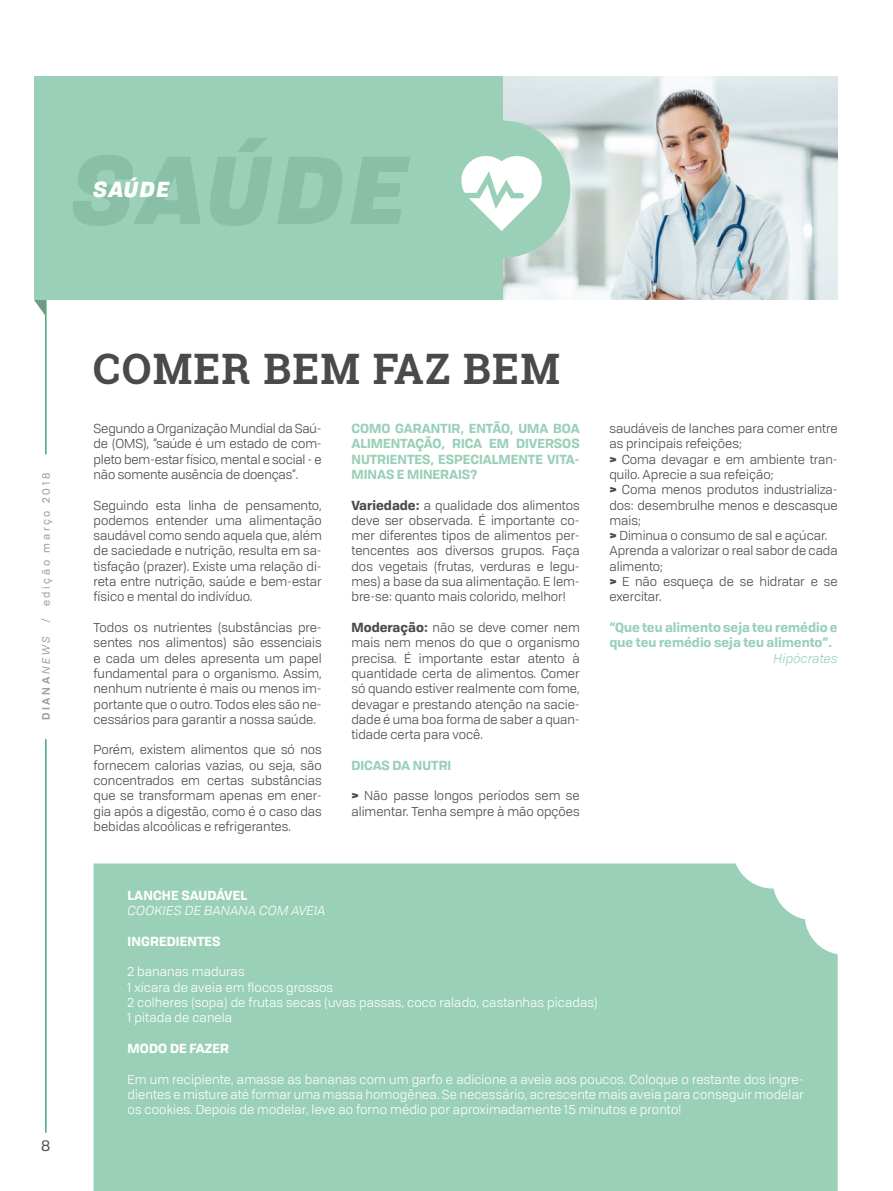
<style>
.page{position:relative;width:893px;height:1191px;background:#fff}
.page>*{position:absolute;margin:0;border:0;box-sizing:border-box;transform-origin:0 0}
.t1{font:700 42px "Roboto Slab";letter-spacing:.03em;color:#4a4a49}
.t2{font:italic 900 21px "Tofino Pro Personal";letter-spacing:.045em;color:#fff}
.t3{font:15px "Tofino Pro Personal";color:#575756}
.t4{font:12.75px/15.3px "Tofino Pro Personal";color:#4a4a49;text-align:justify}
.t5{font:12.75px/15.3px "Tofino Pro Personal";letter-spacing:.01em;color:#fff}
.t6{font:700 12.75px/15.3px "Tofino Pro Personal";color:#9ad0b8;text-align:justify}
.t7{font:700 12.75px "Tofino Pro Personal";letter-spacing:.01em;color:#fff}
.t8{font:italic 12.75px "Tofino Pro Personal";letter-spacing:.01em;color:#fff}
.t9{font:italic 12.75px "Tofino Pro Personal";color:#9ad0b8}
.t10{font:10.5px "Tofino Pro Personal";letter-spacing:.25em;color:#9d9d9c}
.s1{font-weight:600}
.s2{font-style:italic}
.s3{font-weight:700}
.s4{font-weight:900}
</style>
<div class="page">
<hr style="left:45px;top:739px;width:1px;height:393px;background:#078a47">
<hr style="left:45px;top:77px;width:1px;height:377px;background:#078a47">
<svg style="left:34px;top:300px;width:11px;height:15px"></svg>
<div style="left:34px;top:77px;width:469px;height:223px;background:#9ad0b8"></div>
<div style="left:94px;top:863px;width:744px;height:328px;background:#9ad0b8"></div>
<img style="left:503px;top:77px;width:335px;height:223px">
<div style="left:433px;top:121px;width:137px;height:137px;background:#9ad0b8;border-radius:50%"></div>
<svg style="left:461px;top:156px;width:81px;height:75px"></svg>
<h2 class="t2" style="left:93px;top:171px;width:78px">SAÚDE</h2>
<p class="t10" style="left:38px;top:720px;width:249px;rotate:-90deg"><span class="s1">DIANA</span><span class="s2">NEWS</span> / edição março 2018</p>
<p class="t3" style="left:41px;top:1134px;width:11px">8</p>
<h1 class="t1" style="left:93px;top:339px;width:468px">COMER BEM FAZ BEM</h1>
<p class="t4" style="left:94px;top:420px;width:230px">Segundo a Organização Mundial da Saú&shy;de (OMS), “saúde é um estado de com&shy;pleto bem-estar físico, mental e social - e não somente ausência de doenças”.</p>
<p class="t4" style="left:94px;top:496px;width:230px">Seguindo esta linha de pensamento, podemos entender uma alimentação saudável como sendo aquela que, além de saciedade e nutrição, resulta em sa&shy;tisfação (prazer). Existe uma relação di&shy;reta entre nutrição, saúde e bem-estar físico e mental do indivíduo.</p>
<p class="t4" style="left:94px;top:619px;width:230px">Todos os nutrientes (substâncias pre&shy;sentes nos alimentos) são essenciais e cada um deles apresenta um papel fundamental para o organismo. Assim, nenhum nutriente é mais ou menos im&shy;portante que o outro. Todos eles são ne&shy;cessários para garantir a nossa saúde.</p>
<p class="t4" style="left:94px;top:741px;width:230px">Porém, existem alimentos que só nos fornecem calorias vazias, ou seja, são concentrados em certas substâncias que se transformam apenas em ener&shy;gia após a digestão, como é o caso das bebidas alcoólicas e refrigerantes.</p>
<p class="t6" style="left:351px;top:420px;width:230px">COMO GARANTIR, ENTÃO, UMA BOA ALIMENTAÇÃO, RICA EM DIVERSOS NUTRIENTES, ESPECIALMENTE VITA-MINAS E MINERAIS?</p>
<p class="t4" style="left:351px;top:496px;width:230px"><span class="s3">Variedade:</span> a qualidade dos alimentos deve ser observada. É importante co&shy;mer diferentes tipos de alimentos per&shy;tencentes aos diversos grupos. Faça dos vegetais (frutas, verduras e legu&shy;mes) a base da sua alimentação. E lem&shy;bre-se: quanto mais colorido, melhor!</p>
<p class="t4" style="left:351px;top:619px;width:230px"><span class="s3">Moderação:</span> não se deve comer nem mais nem menos do que o organismo precisa. É importante estar atento à quantidade certa de alimentos. Comer só quando estiver realmente com fome, devagar e prestando atenção na sacie&shy;dade é uma boa forma de saber a quan&shy;tidade certa para você.</p>
<p class="t6" style="left:351px;top:756px;width:101px">DICAS DA NUTRI</p>
<p class="t4" style="left:351px;top:787px;width:230px"><span class="s4">&gt;</span> Não passe longos períodos sem se alimentar. Tenha sempre à mão opções</p>
<p class="t4" style="left:609px;top:420px;width:230px;text-align:left">saudáveis de lanches para comer entre as principais refeições;<br><span class="s4">&gt;</span> Coma devagar e em ambiente tran&shy;quilo. Aprecie a sua refeição;<br><span class="s4">&gt;</span> Coma menos produtos industrializa&shy;dos: desembrulhe menos e descasque mais;<br><span class="s4">&gt;</span> Diminua o consumo de sal e açúcar.<br>Aprenda a valorizar o real sabor de cada alimento;<br><span class="s4">&gt;</span> E não esqueça de se hidratar e se exercitar.</p>
<p class="t6" style="left:609px;top:618px;width:230px">“Que teu alimento seja teu remédio e que teu remédio seja teu alimento”.</p>
<p class="t9" style="left:774px;top:649px;width:66px">Hipócrates</p>
<p class="t7" style="left:128px;top:885px;width:121px">LANCHE SAUDÁVEL</p>
<p class="t8" style="left:128px;top:901px;width:199px">COOKIES DE BANANA COM AVEIA</p>
<p class="t7" style="left:128px;top:930px;width:95px">INGREDIENTES</p>
<p class="t5" style="left:128px;top:963px;width:472px">2 bananas maduras<br>1 xícara de aveia em flocos grossos<br>2 colheres (sopa) de frutas secas (uvas passas, coco ralado, castanhas picadas)<br>1 pitada de canela</p>
<p class="t7" style="left:128px;top:1038px;width:103px">MODO DE FAZER</p>
<p class="t5" style="left:128px;top:1070px;width:677px;text-align:justify">Em um recipiente, amasse as bananas com um garfo e adicione a aveia aos poucos. Coloque o restante dos ingre&shy;dientes e misture até formar uma massa homogênea. Se necessário, acrescente mais aveia para conseguir modelar os cookies. Depois de modelar, leve ao forno médio por aproximadamente 15 minutos e pronto!</p>
</div>
